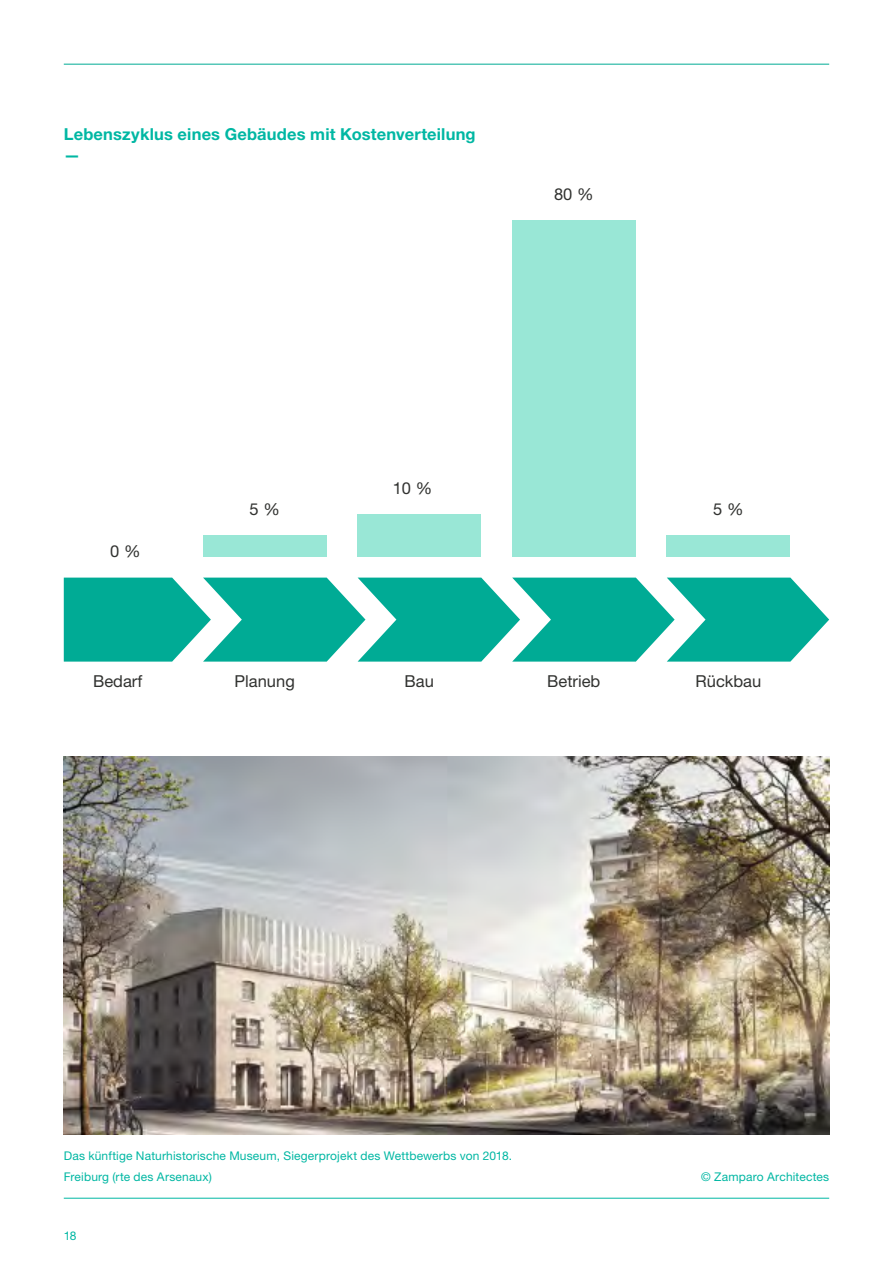
<style>
.page{position:relative;width:893px;height:1263px;background:#fff}
.page>*{position:absolute;margin:0;border:0;box-sizing:border-box;transform-origin:0 0}
.Titre_tableaux{font:700 16.5px "Helvetica Neue LT Pro";letter-spacing:.01em;color:#00b7a3}
.Contenu_tableaux{font:16.5px "Helvetica Neue LT Pro";color:#313230}
.Contenu{font:700 16.5px "Helvetica Neue LT Pro";color:#00b7a3}
.Légendes{font:12px/21px "Helvetica Neue LT Pro";letter-spacing:.015em;color:#00b7a3}
</style>
<div class="page">
<hr style="left:64px;top:64px;width:765px;height:1px;background:#00ab95">
<svg style="left:64px;top:578px;width:765px;height:84px"></svg>
<div style="left:203px;top:536px;width:123px;height:21px;background:#99e7d6"></div>
<div style="left:358px;top:515px;width:123px;height:42px;background:#99e7d6"></div>
<div style="left:512px;top:221px;width:123px;height:336px;background:#99e7d6"></div>
<div style="left:667px;top:536px;width:123px;height:21px;background:#99e7d6"></div>
<img style="left:64px;top:757px;width:765px;height:378px">
<hr style="left:64px;top:1198px;width:765px;height:1px;background:#00b7a3">
<p class="Titre_tableaux" style="left:64px;top:124px;width:413px">Lebenszyklus eines Gebäudes mit Kostenverteilung</p>
<p class="Contenu" style="left:64px;top:145px;width:18px">—</p>
<p class="Contenu_tableaux" style="left:554px;top:183px;width:41px">80 %</p>
<p class="Contenu_tableaux" style="left:110px;top:540px;width:32px">0 %</p>
<p class="Contenu_tableaux" style="left:250px;top:498px;width:32px">5 %</p>
<p class="Contenu_tableaux" style="left:393px;top:477px;width:41px">10 %</p>
<p class="Contenu_tableaux" style="left:713px;top:498px;width:32px">5 %</p>
<p class="Contenu_tableaux" style="left:93px;top:670px;width:51px">Bedarf</p>
<p class="Contenu_tableaux" style="left:235px;top:670px;width:62px">Planung</p>
<p class="Contenu_tableaux" style="left:405px;top:670px;width:31px">Bau</p>
<p class="Contenu_tableaux" style="left:547px;top:670px;width:55px">Betrieb</p>
<p class="Contenu_tableaux" style="left:696px;top:670px;width:67px">Rückbau</p>
<p class="Légendes" style="left:64px;top:1145px;width:450px">Das künftige Naturhistorische Museum, Siegerprojekt des Wettbewerbs von 2018.<br>Freiburg (rte des Arsenaux)</p>
<p class="Légendes" style="left:64px;top:1224px;width:14px">18</p>
<p class="Légendes" style="left:701px;top:1166px;width:129px">© Zamparo Architectes</p>
</div>
